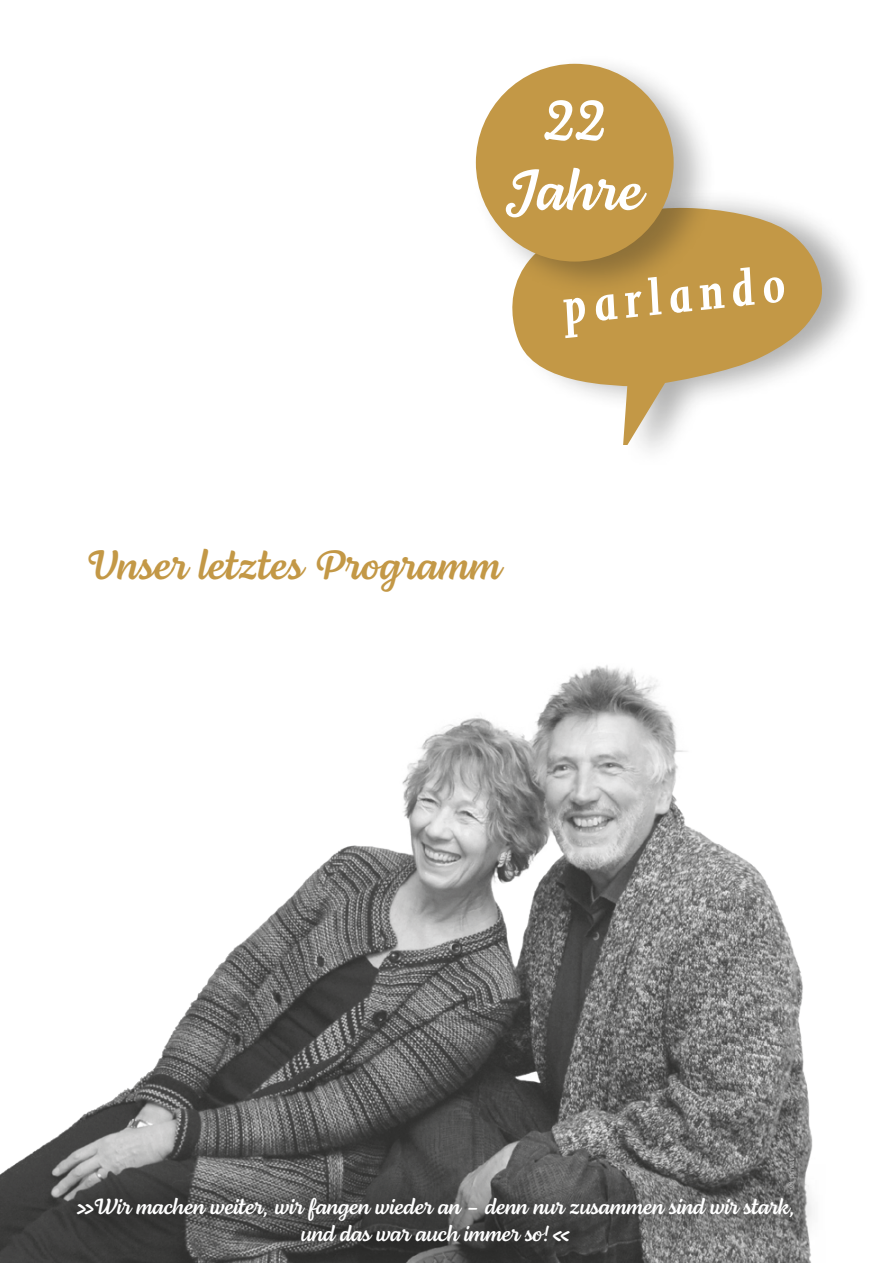
<style>
.page{position:relative;width:893px;height:1263px;background:#fff}
.page>*{position:absolute;margin:0;border:0;box-sizing:border-box;transform-origin:0 0}
.t1{font:57.9px/69.4px "Lemongrass Script";color:#fff;text-align:center}
.t2{font:42px "Lemongrass Script";color:#c39846}
.t3{font:22.5px/27px "Lemongrass Script";letter-spacing:-.01em;color:#fff;text-align:center}
.t4{font:9px "Argon Documenta Sans";letter-spacing:-.005em;color:#b3b3b3}
</style>
<div class="page">
<img style="left:0;top:665px;width:813px;height:598px">
<div style="left:513px;top:187px;width:356px;height:282px;background:#1c1c1b;opacity:.35"></div>
<svg style="left:512px;top:207px;width:312px;height:237px"></svg>
<svg style="left:563px;top:298px;width:22px;height:40px"></svg>
<svg style="left:595px;top:298px;width:23px;height:23px"></svg>
<svg style="left:625px;top:298px;width:16px;height:20px"></svg>
<svg style="left:648px;top:298px;width:14px;height:17px"></svg>
<svg style="left:670px;top:298px;width:22px;height:15px"></svg>
<svg style="left:700px;top:283px;width:25px;height:27px"></svg>
<svg style="left:733px;top:267px;width:22px;height:40px"></svg>
<svg style="left:763px;top:277px;width:22px;height:26px"></svg>
<div style="left:472px;top:54px;width:245px;height:244px;background:#1c1c1b;opacity:.32"></div>
<div style="left:476px;top:64px;width:198px;height:198px;background:#c39846;border-radius:50%"></div>
<svg style="left:45px;top:1164px;width:768px;height:99px;background:#585857"></svg>
<h1 class="t1" style="left:506px;top:85px;width:137px">22<br>Jahre</h1>
<h2 class="t2" style="left:85px;top:540px;width:417px">Unser letztes Programm</h2>
<p class="t4" style="left:785px;top:1188px;width:32px;rotate:-90deg">© privat</p>
<p class="t3" style="left:76px;top:1193px;width:722px">»Wir machen weiter, wir fangen wieder an – denn nur zusammen sind wir stark, und das war auch immer so!«</p>
</div>
